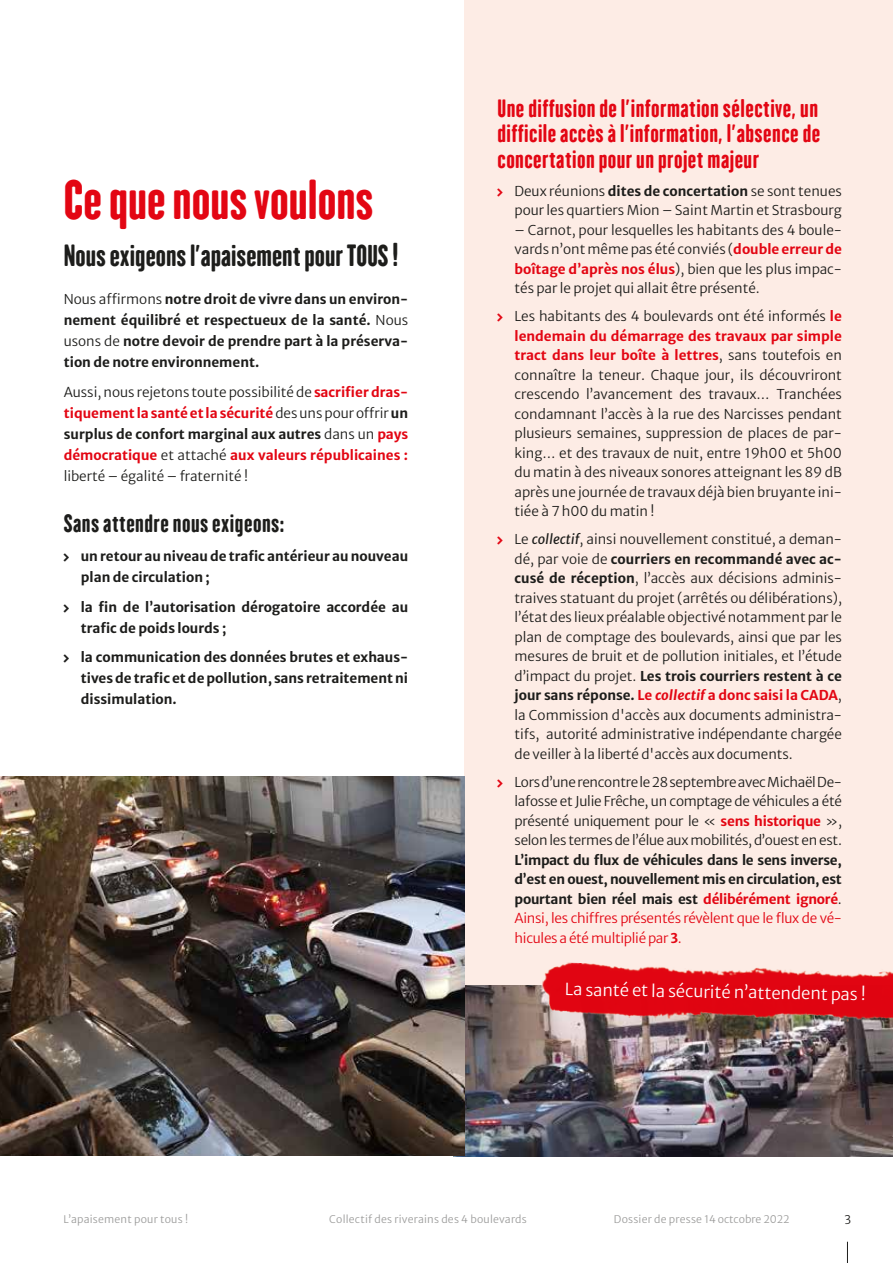
<style>
.page{position:relative;width:893px;height:1263px;background:#fff}
.page>*{position:absolute;margin:0;border:0;box-sizing:border-box;transform-origin:0 0}
.t1{font:49.5px "H.H.Samuel";color:#e30613}
.t2{font:27px "H.H.Samuel";color:#1d1d1b}
.t3{font:22.5px/25.5px "H.H.Samuel";letter-spacing:.02em;color:#e30613;text-align:justify}
.t4{font:22.5px "H.H.Samuel";letter-spacing:.02em;color:#1d1d1b}
.t5{font:300 16.65px "Merriweather Sans";color:#fff}
.t6{font:300 13.5px/19.5px "Merriweather Sans";color:#1d1d1b;text-align:justify}
.t7{font:700 13.5px/21px "Merriweather Sans";color:#1d1d1b;text-align:justify}
.t8{font:300 12px "Merriweather Sans";color:#1d1d1b}
.t9{font:300 10.5px "Merriweather Sans";letter-spacing:.02em;color:#9d9d9c}
.s1{font-weight:300}
.s2{font-weight:700;color:#e30613}
.s3{font-weight:700}
.s4{font-weight:400;font-style:italic}
.s5{font-weight:700;font-style:italic;color:#e30613}
.s6{color:#e30613}
.s7{font-weight:300;color:#e30613}
</style>
<div class="page">
<div style="left:465px;top:0;width:428px;height:1157px;background:#fdece5"></div>
<img style="left:454px;top:985px;width:439px;height:172px">
<img style="left:0;top:776px;width:465px;height:380px">
<img style="left:542px;top:962px;width:351px;height:60px">
<svg style="left:847px;top:1242px;width:1px;height:21px"></svg>
<h1 class="t1" style="left:64px;top:168px;width:311px">Ce que nous voulons</h1>
<h2 class="t2" style="left:64px;top:238px;width:336px">Nous exigeons l’apaisement pour TOUS !</h2>
<p class="t7" style="left:64px;top:287px;width:346px"><span class="s1">Nous affirmons</span> notre droit de vivre dans un environ&shy;nement équilibré et respectueux de la santé. <span class="s1">Nous usons de</span> notre devoir de prendre part à la préserva&shy;tion de notre environnement.</p>
<p class="t6" style="left:64px;top:380px;width:346px;line-height:21px">Aussi, nous rejetons toute possibilité de <span class="s2">sacrifier dras&shy;tiquement la santé et la sécurité</span> des uns pour offrir <span class="s3">un surplus de confort marginal aux autres</span> dans un <span class="s2">pays démocratique</span> et attaché <span class="s2">aux valeurs républicaines : </span>liberté – égalité – fraternité !</p>
<h3 class="t4" style="left:64px;top:508px;width:222px">Sans attendre nous exigeons:</h3>
<p class="t7" style="left:81px;top:544px;width:329px">un retour au niveau de trafic antérieur au nouveau plan de circulation ;</p>
<p class="t7" style="left:81px;top:595px;width:329px">la fin de l’autorisation dérogatoire accordée au trafic de poids lourds ;</p>
<p class="t7" style="left:81px;top:645px;width:329px">la communication des données brutes et exhaus&shy;tives de trafic et de pollution, sans retraitement ni dissimulation.</p>
<h3 class="t3" style="left:497px;top:95px;width:324px">Une diffusion de l’information sélective, un difficile accès à l’information, l’absence de concertation pour un projet majeur</h3>
<p class="t6" style="left:514px;top:180px;width:329px">Deux réunions <span class="s3">dites de concertation</span> se sont tenues pour les quartiers Mion – Saint Martin et Strasbourg</p>
<p class="t6" style="left:514px;top:219px;width:329px">– Carnot, pour lesquelles les habitants des 4 boule&shy;vards n’ont même pas été conviés (<span class="s2">double erreur de boîtage d’après nos élus</span>), bien que les plus impac&shy;tés par le projet qui allait être présenté.</p>
<p class="t6" style="left:514px;top:305px;width:329px">Les habitants des 4 boulevards ont été informés <span class="s2">le lendemain du démarrage des travaux par simple tract dans leur boîte à lettres</span>, sans toutefois en connaître la teneur. Chaque jour, ils découvriront crescendo l’avancement des travaux… Tranchées condamnant l’accès à la rue des Narcisses pendant plusieurs semaines, suppression de places de par&shy;king… et des travaux de nuit, entre 19h00 et 5h00 du matin à des niveaux sonores atteignant les 89 dB après une journée de travaux déjà bien bruyante ini&shy;tiée à 7 h00 du matin !</p>
<p class="t6" style="left:514px;top:528px;width:329px">Le <span class="s4">collectif</span>, ainsi nouvellement constitué, a deman&shy;dé, par voie de <span class="s3">courriers en recommandé avec ac&shy;cusé de réception</span>, l’accès aux décisions adminis&shy;traives statuant du projet (arrêtés ou délibérations), l’état des lieux préalable objectivé notamment par le plan de comptage des boulevards, ainsi que par les mesures de bruit et de pollution initiales, et l’étude d’impact du projet. <span class="s3">Les trois courriers restent à ce jour sans réponse.</span> <span class="s2">Le</span> <span class="s5">collectif</span> <span class="s2">a donc saisi la CADA</span>, la Commission d'accès aux documents administra&shy;tifs, autorité administrative indépendante chargée de veiller à la liberté d'accès aux documents.</p>
<p class="t6" style="left:514px;top:771px;width:329px">Lors d’une rencontre le 28 septembre avec Michaël De&shy;lafosse et Julie Frêche, un comptage de véhicules a été présenté uniquement pour le « <span class="s2">sens historique</span> », selon les termes de l’élue aux mobilités, d’ouest en est.</p>
<p class="t7" style="left:514px;top:849px;width:329px;line-height:19.5px">L’impact du flux de véhicules dans le sens inverse, d’est en ouest, nouvellement mis en circulation, est pourtant bien réel mais est <span class="s6">délibérément ignoré</span><span class="s1">.<br></span><span class="s7">Ainsi, les chiffres présentés révèlent que le flux de vé&shy;hicules a été multiplié par</span> <span class="s6">3</span><span class="s7">.</span></p>
<p class="t5" style="left:565px;top:974px;width:302px;rotate:1deg">La santé et la sécurité n’attendent pas !</p>
<p class="t9" style="left:64px;top:1210px;width:126px">L’apaisement pour tous !</p>
<p class="t9" style="left:329px;top:1210px;width:199px">Collectif des riverains des 4 boulevards</p>
<p class="t9" style="left:614px;top:1210px;width:177px">Dossier de presse 14 octcobre 2022</p>
<p class="t8" style="left:845px;top:1209px;width:8px">3</p>
</div>
